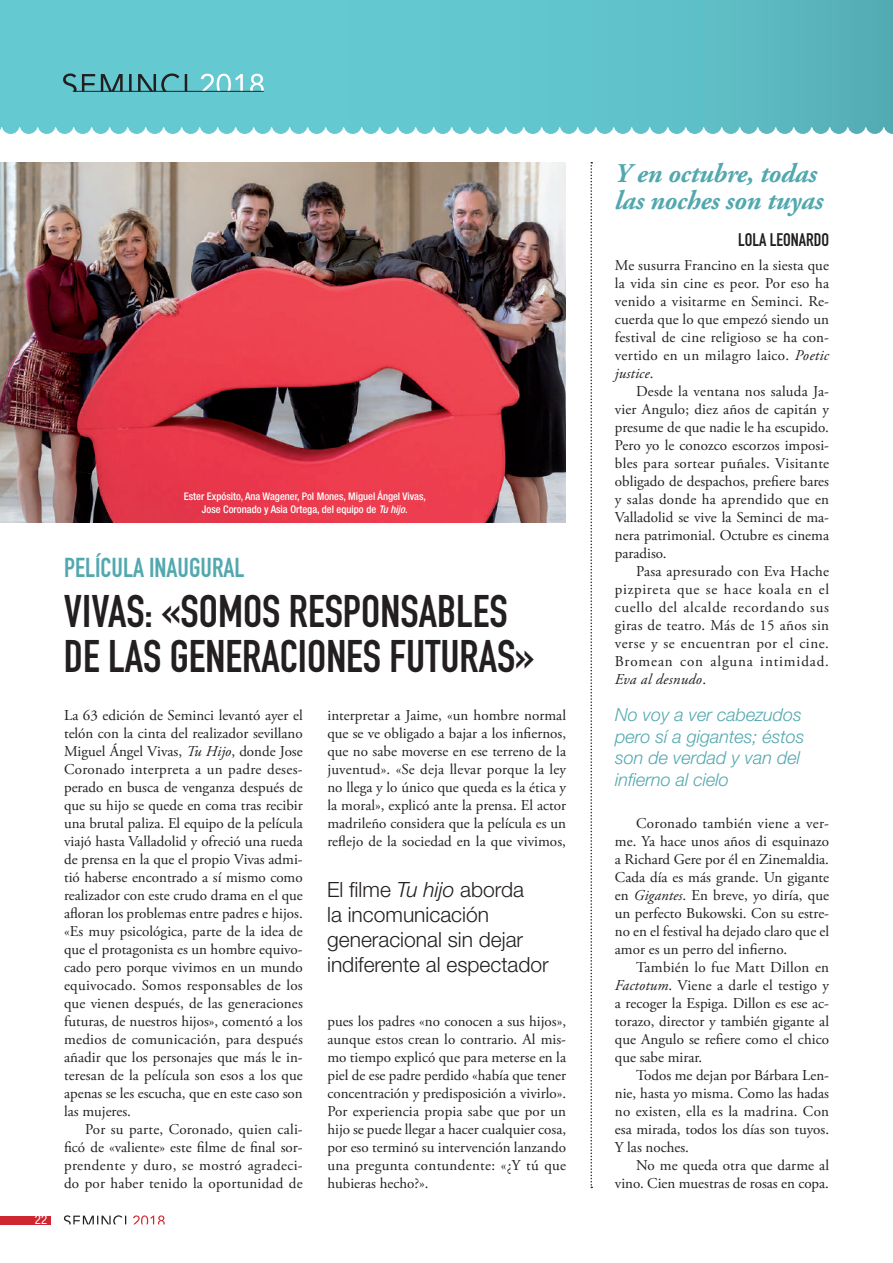
<style>
.page{position:relative;width:893px;height:1263px;background:#fff}
.page>*{position:absolute;margin:0;border:0;box-sizing:border-box;transform-origin:0 0}
.t1{font:45px/45px "DIN Engschrift Std";color:#231f20}
.t2{font:italic 700 27px/27px "Adobe Garamond Pro";letter-spacing:-.01em;color:#52a8af}
.t3{font:27px "DIN Engschrift Std";color:#52a8af}
.t4{font:300 21px/25.2px "Helvetica Neue LT Std";color:#231f20}
.t5{font:italic 300 18px/21.6px "Helvetica Neue LT Std";color:#52a8af}
.t6{font:18px "DIN Engschrift Std";color:#231f20}
.t7{font:15px/18px "Adobe Garamond Pro";color:#231f20;text-align:justify}
.t8{font:condensed 12.75px "Helvetica Neue LT Std";color:#fff}
.t9{font:500 condensed 10.5px/12.6px "Helvetica Neue LT Std";color:#fff;text-align:center}
.s1{font-style:italic}
</style>
<div class="page">
<div style="left:0;top:1215px;width:50px;height:9px;background:#cf2730"></div>
<svg style="left:133px;top:1215px;width:32px;height:9px"></svg>
<svg style="left:64px;top:1215px;width:62px;height:9px"></svg>
<div style="left:0;top:0;width:893px;height:126px;background:linear-gradient(to right,#67cfd6,#5ab7c0)"></div>
<svg style="left:201px;top:74px;width:63px;height:17px"></svg>
<svg style="left:63px;top:73px;width:124px;height:18px;background:#51979c"></svg>
<hr style="left:73px;top:91px;width:191px;height:1px;background:#231f20">
<svg style="left:182px;top:125px;width:711px;height:9px"></svg>
<img style="left:0;top:162px;width:566px;height:360px">
<svg style="left:590px;top:162px;width:2px;height:1026px"></svg>
<p class="t8" style="left:35px;top:1212px;width:14px">22</p>
<p class="t9" style="left:184px;top:490px;width:244px">Ester Expósito, Ana Wagener, Pol Mones, Miguel Ángel Vivas,<br>Jose Coronado y Asia Ortega, del equipo de <span class="s1">Tu hijo</span>.</p>
<h2 class="t3" style="left:64px;top:552px;width:182px">PELÍCULA INAUGURAL</h2>
<h1 class="t1" style="left:64px;top:589px;width:472px">VIVAS: «SOMOS RESPONSABLES<br>DE LAS GENERACIONES FUTURAS»</h1>
<p class="t7" style="left:64px;top:707px;width:240px">La 63 edición de Seminci levantó ayer el telón con la cinta del realizador sevillano Miguel Ángel Vivas, <span class="s1">Tu Hijo</span>, donde Jose Coronado interpreta a un padre deses&shy;perado en busca de venganza después de que su hijo se quede en coma tras recibir una brutal paliza. El equipo de la película viajó hasta Valladolid y ofreció una rueda de prensa en la que el propio Vivas admi&shy;tió haberse encontrado a sí mismo como realizador con este crudo drama en el que afloran los problemas entre padres e hijos. «Es muy psicológica, parte de la idea de que el protagonista es un hombre equivo&shy;cado pero porque vivimos en un mundo equivocado. Somos responsables de los que vienen después, de las generaciones futuras, de nuestros hijos», comentó a los medios de comunicación, para después añadir que los personajes que más le in&shy;teresan de la película son esos a los que apenas se les escucha, que en este caso son las mujeres.</p>
<p class="t7" style="left:64px;top:1121px;width:240px;text-indent:21px">Por su parte, Coronado, quien cali&shy;ficó de «valiente» este filme de final sor&shy;prendente y duro, se mostró agradeci&shy;do por haber tenido la oportunidad de</p>
<p class="t7" style="left:327px;top:707px;width:240px">interpretar a Jaime, «un hombre normal que se ve obligado a bajar a los infiernos, que no sabe moverse en ese terreno de la juventud». «Se deja llevar porque la ley no llega y lo único que queda es la ética y la moral», explicó ante la prensa. El actor madrileño considera que la película es un reflejo de la sociedad en la que vivimos,</p>
<h3 class="t4" style="left:327px;top:876px;width:223px">El filme <span class="s1">Tu hijo</span> aborda<br>la incomunicación generacional sin dejar indiferente al espectador</h3>
<p class="t7" style="left:327px;top:1013px;width:240px">pues los padres «no conocen a sus hijos», aunque estos crean lo contrario. Al mis&shy;mo tiempo explicó que para meterse en la piel de ese padre perdido «había que tener concentración y predisposición a vivirlo».<br>Por experiencia propia sabe que por un hijo se puede llegar a hacer cualquier cosa, por eso terminó su intervención lanzando una pregunta contundente: «¿Y tú que hubieras hecho?».</p>
<h2 class="t2" style="left:615px;top:161px;width:210px">Y en octubre, todas las noches son tuyas</h2>
<p class="t6" style="left:738px;top:229px;width:92px">LOLA LEONARDO</p>
<p class="t7" style="left:615px;top:257px;width:216px">Me susurra Francino en la siesta que la vida sin cine es peor. Por eso ha venido a visitarme en Seminci. Re&shy;cuerda que lo que empezó siendo un festival de cine religioso se ha con&shy;vertido en un milagro laico. <span class="s1">Poetic justice</span>.</p>
<p class="t7" style="left:615px;top:383px;width:216px;text-indent:21px">Desde la ventana nos saluda Ja&shy;vier Angulo; diez años de capitán y presume de que nadie le ha escupido.<br>Pero yo le conozco escorzos imposi&shy;bles para sortear puñales. Visitante obligado de despachos, prefiere bares y salas donde ha aprendido que en Valladolid se vive la Seminci de ma&shy;nera patrimonial. Octubre es cinema paradiso.</p>
<p class="t7" style="left:615px;top:563px;width:216px;text-indent:21px">Pasa apresurado con Eva Hache pizpireta que se hace koala en el cuello del alcalde recordando sus giras de teatro. Más de 15 años sin verse y se encuentran por el cine.<br>Bromean con alguna intimidad.<br><span class="s1">Eva al desnudo</span>.</p>
<p class="t5" style="left:615px;top:704px;width:191px">No voy a ver cabezudos pero sí a gigantes; éstos son de verdad y van del infierno al cielo</p>
<p class="t7" style="left:615px;top:815px;width:216px;text-indent:21px">Coronado también viene a ver&shy;me. Ya hace unos años di esquinazo a Richard Gere por él en Zinemaldia.<br>Cada día es más grande. Un gigante en <span class="s1">Gigantes</span>. En breve, yo diría, que un perfecto Bukowski. Con su estre&shy;no en el festival ha dejado claro que el amor es un perro del infierno.</p>
<p class="t7" style="left:615px;top:959px;width:216px;text-indent:21px">También lo fue Matt Dillon en <span class="s1">Factotum</span>. Viene a darle el testigo y a recoger la Espiga. Dillon es ese ac&shy;torazo, director y también gigante al que Angulo se refiere como el chico que sabe mirar.</p>
<p class="t7" style="left:615px;top:1067px;width:216px;text-indent:21px">Todos me dejan por Bárbara Len&shy;nie, hasta yo misma. Como las hadas no existen, ella es la madrina. Con esa mirada, todos los días son tuyos.<br>Y las noches.</p>
<p class="t7" style="left:615px;top:1157px;width:216px;text-align:right">No me queda otra que darme al vino. Cien muestras de rosas en copa.</p>
</div>
